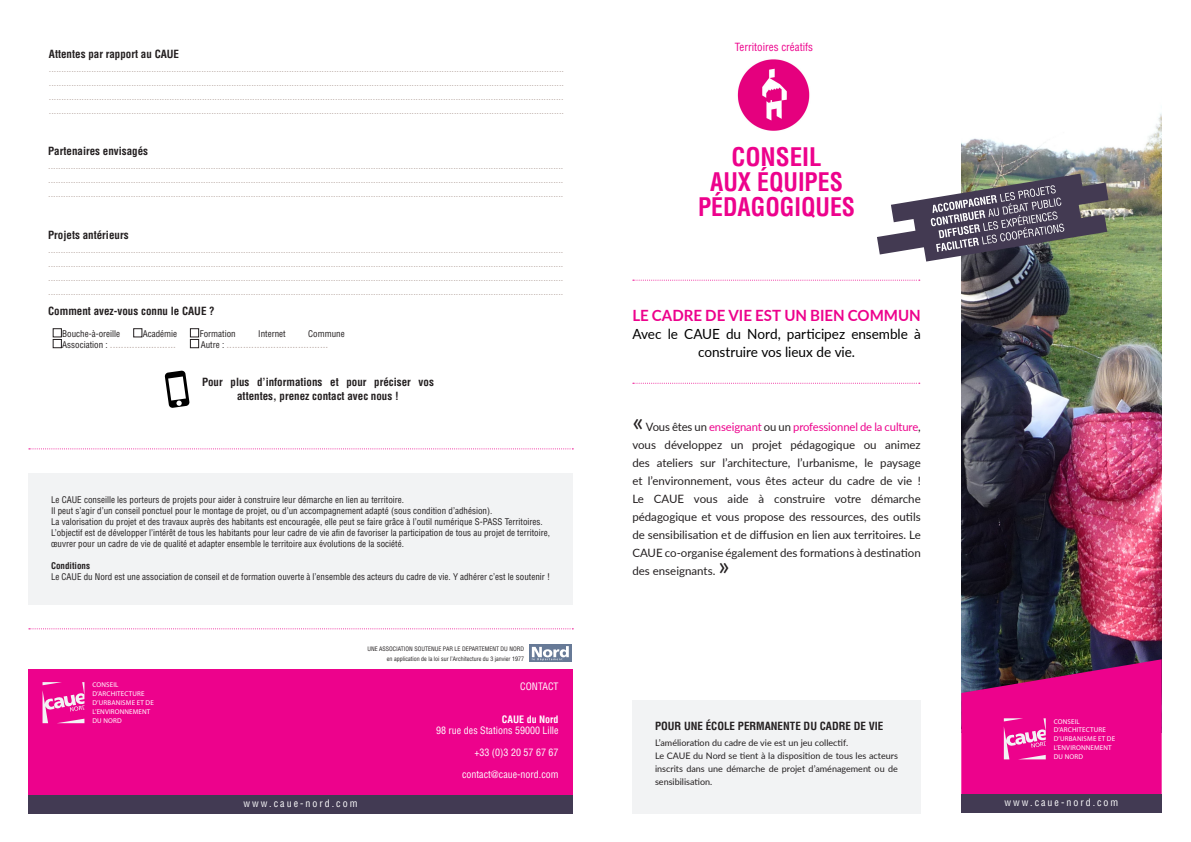
<style>
.page{position:relative;width:1191px;height:842px;background:#fff}
.page>*{position:absolute;margin:0;border:0;box-sizing:border-box;transform-origin:0 0}
.t1{font:26px "Lato";color:#231f20}
.t2{font:700 condensed 25px/25px "Helvetica LT Std";color:#ed028c;text-align:center;scale:.95 1}
.t3{font:700 condensed 25px "Helvetica LT Std";color:#ed028c}
.t4{font:700 15.5px "Lato";color:#ed028c}
.t5{font:14px/18px "Lato";letter-spacing:-.005em;color:#000001;text-align:center}
.t6{font:11.5px/18px "Lato";color:#231f20;text-align:justify}
.t7{font:700 condensed 11px/14px "Helvetica LT Std";color:#231f20;text-align:center}
.t8{font:condensed 11px "Helvetica LT Std";color:#bcada7}
.t9{font:condensed 11px "Helvetica LT Std";color:#ed028c}
.t10{font:condensed 10px/14px "Helvetica LT Std";color:#bcada7;text-align:justify}
.t11{font:condensed 10px "Helvetica LT Std";color:#fff}
.t12{font:condensed 10px "Helvetica LT Std";letter-spacing:.2em;color:#fff}
.t13{font:700 condensed 10px "Helvetica LT Std";color:#fff}
.t14{font:condensed 9px/11px "Helvetica LT Std";color:#231f20}
.t15{font:9px/13px "Lato";color:#231f20;text-align:justify}
.t16{font:700 condensed 9px "Helvetica LT Std";color:#231f20}
.t17{font:7px "Myriad Pro";letter-spacing:.02em;color:#fff}
.t18{font:condensed 6px "Helvetica LT Std";color:#231f20}
.s1{font-size:9px;color:#231f20}
.s2{color:#ed028c}
</style>
<div class="page">
<img style="left:961px;top:113px;width:200px;height:546px">
<img style="left:737px;top:59px;width:73px;height:72px">
<svg style="left:877px;top:174px;width:231px;height:88px"></svg>
<div style="left:28px;top:795px;width:545px;height:19px;background:#423a53"></div>
<div style="left:28px;top:669px;width:545px;height:126px;background:#ed028c"></div>
<svg style="left:530px;top:645px;width:42px;height:17px"></svg>
<svg style="left:532px;top:646px;width:37px;height:15px"></svg>
<svg style="left:43px;top:682px;width:41px;height:41px"></svg>
<svg style="left:29px;top:448px;width:544px;height:1px"></svg>
<svg style="left:29px;top:628px;width:544px;height:1px"></svg>
<svg style="left:961px;top:659px;width:200px;height:135px;background:#d30c83"></svg>
<div style="left:961px;top:794px;width:200px;height:19px;background:#423a53"></div>
<svg style="left:633px;top:280px;width:286px;height:1px"></svg>
<svg style="left:633px;top:383px;width:286px;height:1px"></svg>
<div style="left:632px;top:700px;width:288px;height:114px;background:#f2f3f4"></div>
<div style="left:28px;top:473px;width:545px;height:132px;background:#f2f3f4"></div>
<svg style="left:165px;top:370px;width:25px;height:38px"></svg>
<div style="left:53px;top:329px;width:9px;height:8px;border:1px solid #231f20"></div>
<div style="left:190px;top:329px;width:9px;height:8px;border:1px solid #231f20"></div>
<div style="left:53px;top:339px;width:9px;height:9px;border:1px solid #231f20"></div>
<div style="left:190px;top:339px;width:9px;height:9px;border:1px solid #231f20"></div>
<p class="t7" style="left:49px;top:47px;width:132px">Attentes par rapport au CAUE</p>
<p class="t10" style="left:49px;top:61px;width:516px">.............................................................................................................................................................................................................. .............................................................................................................................................................................................................. ............................................................................................................................................................................................................. ..............................................................................................................................................................................................................</p>
<p class="t7" style="left:48px;top:144px;width:101px">Partenaires envisagés</p>
<p class="t10" style="left:48px;top:159px;width:517px">.............................................................................................................................................................................................................. .............................................................................................................................................................................................................. ..............................................................................................................................................................................................................</p>
<p class="t7" style="left:48px;top:228px;width:82px">Projets antérieurs</p>
<p class="t10" style="left:48px;top:242px;width:517px">.............................................................................................................................................................................................................. .............................................................................................................................................................................................................. .............................................................................................................................................................................................................. ..............................................................................................................................................................................................................</p>
<p class="t7" style="left:48px;top:304px;width:168px">Comment avez-vous connu le CAUE ?</p>
<p class="t14" style="left:62px;top:328px;width:59px">Bouche-à-oreille</p>
<p class="t14" style="left:143px;top:328px;width:36px">Académie</p>
<p class="t14" style="left:200px;top:328px;width:37px">Formation</p>
<p class="t14" style="left:258px;top:328px;width:29px">Internet</p>
<p class="t14" style="left:308px;top:328px;width:38px">Commune</p>
<p class="t8" style="left:62px;top:337px;width:115px"><span class="s1">Association :</span> ........................</p>
<p class="t8" style="left:201px;top:337px;width:129px"><span class="s1">Autre :</span> .....................................</p>
<p class="t7" style="left:202px;top:375px;width:233px">Pour plus d’informations et pour préciser vos attentes, prenez contact avec nous !</p>
<p class="t14" style="left:51px;top:494px;width:354px">Le CAUE conseille les porteurs de projets pour aider à construire leur démarche en lien au territoire.</p>
<p class="t14" style="left:51px;top:505px;width:443px">Il peut s’agir d’un conseil ponctuel pour le montage de projet, ou d’un accompagnement adapté (sous condition d’adhésion).</p>
<p class="t14" style="left:51px;top:516px;width:493px">La valorisation du projet et des travaux auprès des habitants est encouragée, elle peut se faire grâce à l’outil numérique S-PASS Territoires.</p>
<p class="t14" style="left:51px;top:527px;width:500px">L’objectif est de développer l’intérêt de tous les habitants pour leur cadre de vie afin de favoriser la participation de tous au projet de territoire, œuvrer pour un cadre de vie de qualité et adapter ensemble le territoire aux évolutions de la société.</p>
<p class="t16" style="left:51px;top:560px;width:41px">Conditions</p>
<p class="t14" style="left:51px;top:571px;width:500px">Le CAUE du Nord est une association de conseil et de formation ouverte à l’ensemble des acteurs du cadre de vie. Y adhérer c’est le soutenir !</p>
<p class="t17" style="left:92px;top:681px;width:28px">CONSEIL</p>
<p class="t17" style="left:92px;top:689px;width:53px">D’ARCHITECTURE</p>
<p class="t17" style="left:92px;top:698px;width:63px">D’URBANISME ET DE</p>
<p class="t17" style="left:92px;top:707px;width:59px">L’ENVIRONNEMENT</p>
<p class="t17" style="left:92px;top:716px;width:31px">DU NORD</p>
<p class="t12" style="left:244px;top:797px;width:115px">www.caue-nord.com</p>
<p class="t18" style="left:367px;top:645px;width:158px">UNE ASSOCIATION SOUTENUE PAR LE DEPARTEMENT DU NORD</p>
<p class="t18" style="left:387px;top:655px;width:139px">en application de la loi sur l’Architecture du 3 janvier 1977</p>
<p class="t11" style="left:520px;top:680px;width:40px">CONTACT</p>
<p class="t13" style="left:502px;top:713px;width:58px">CAUE du Nord</p>
<p class="t11" style="left:436px;top:724px;width:124px">98 rue des Stations 59000 Lille</p>
<p class="t11" style="left:474px;top:746px;width:86px">+33 (0)3 20 57 67 67</p>
<p class="t11" style="left:462px;top:768px;width:98px">contact@caue-nord.com</p>
<p class="t9" style="left:735px;top:40px;width:80px">Territoires créatifs</p>
<p class="t3" style="left:731px;top:141px;width:92px">CONSEIL</p>
<p class="t2" style="left:698px;top:169px;width:167px">AUX ÉQUIPES<br>PÉDAGOGIQUES</p>
<p class="t4" style="left:632px;top:304px;width:290px">LE CADRE DE VIE EST UN BIEN COMMUN</p>
<p class="t5" style="left:632px;top:324px;width:290px">Avec le CAUE du Nord, participez ensemble à construire vos lieux de vie.</p>
<p class="t1" style="left:632px;top:403px;width:13px">«</p>
<p class="t6" style="left:632px;top:418px;width:290px;text-indent:14px">Vous êtes un <span class="s2">enseignant</span> ou un <span class="s2">professionnel de la culture</span>, vous développez un projet pédagogique ou animez des ateliers sur l’architecture, l’urbanisme, le paysage et l’environnement, vous êtes acteur du cadre de vie !<br>Le CAUE vous aide à construire votre démarche pédagogique et vous propose des ressources, des outils de sensibilisation et de diffusion en lien aux territoires. Le CAUE co-organise également des formations à destination des enseignants.</p>
<p class="t1" style="left:718px;top:547px;width:13px">»</p>
<p class="t7" style="left:655px;top:719px;width:230px">POUR UNE ÉCOLE PERMANENTE DU CADRE DE VIE</p>
<p class="t15" style="left:655px;top:736px;width:195px">L’amélioration du cadre de vie est un jeu collectif.</p>
<p class="t15" style="left:655px;top:749px;width:244px">Le CAUE du Nord se tient à la disposition de tous les acteurs inscrits dans une démarche de projet d’aménagement ou de sensibilisation.</p>
<p class="t17" style="left:1053px;top:717px;width:28px">CONSEIL</p>
<p class="t17" style="left:1053px;top:726px;width:53px">D’ARCHITECTURE</p>
<p class="t17" style="left:1053px;top:735px;width:63px">D’URBANISME ET DE</p>
<p class="t17" style="left:1053px;top:743px;width:59px">L’ENVIRONNEMENT</p>
<p class="t17" style="left:1053px;top:752px;width:31px">DU NORD</p>
<p class="t12" style="left:1004px;top:796px;width:115px">www.caue-nord.com</p>
</div>
